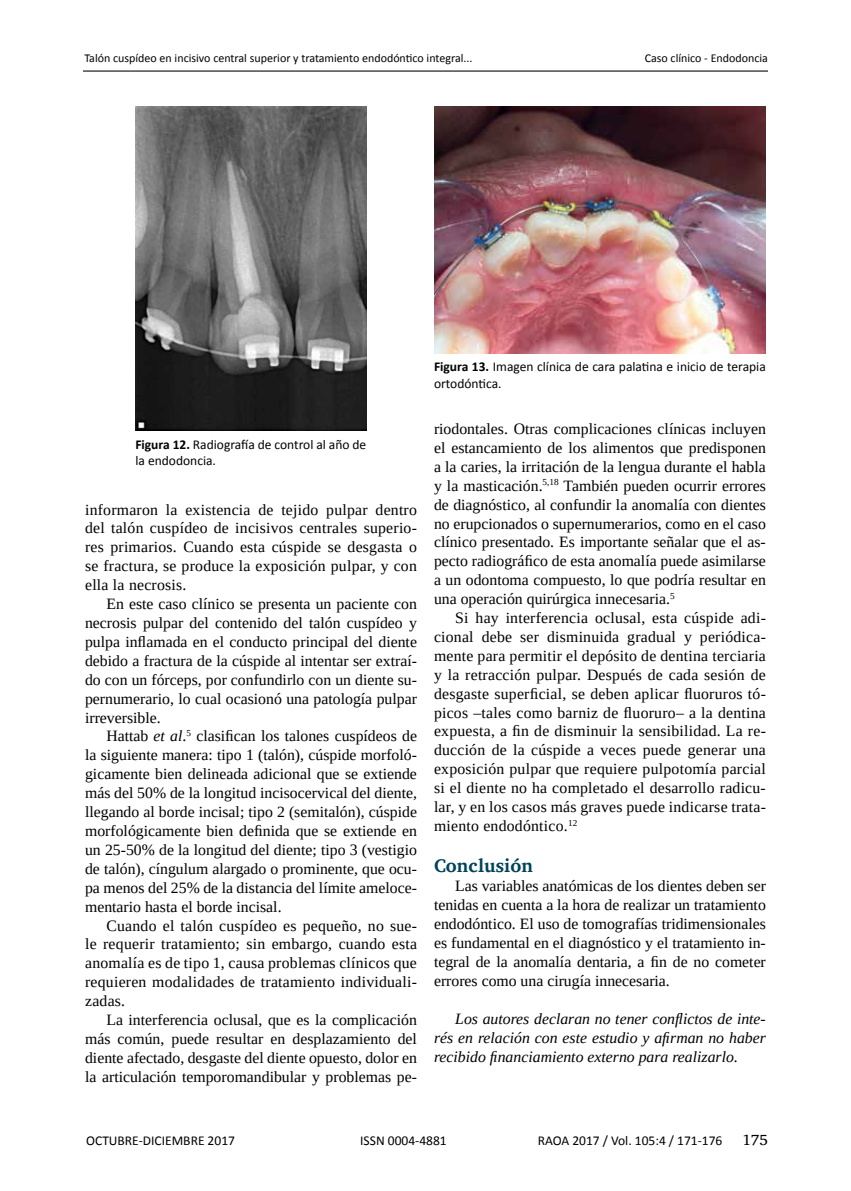
<style>
.page{position:relative;width:851px;height:1191px;background:#fff}
.page>*{position:absolute;margin:0;border:0;box-sizing:border-box;transform-origin:0 0}
.t1{font:700 18.75px "Charis SIL";color:#00435a}
.t2{font:15.75px/18.9px "Liberation Serif";color:#000;text-align:justify}
.t3{font:italic 15.75px/18.9px "Liberation Serif";color:#000;text-align:justify}
.t4{font:15px "Charis SIL";color:#000}
.t5{font:13.5px/16.2px "Calibri";color:#000}
.t6{font:12px "Calibri";color:#000}
.s1{font-weight:700}
.s2{font-style:italic}
</style>
<div class="page">
<hr style="left:83px;top:71px;width:684px;height:1px;background:#000">
<img style="left:135px;top:106px;width:231px;height:324px">
<img style="left:434px;top:106px;width:331px;height:248px">
<p class="t6" style="left:84px;top:50px;width:389px">Talón cuspídeo en incisivo central superior y tratamiento endodóntico integral...</p>
<p class="t6" style="left:644px;top:50px;width:125px">Caso clínico - Endodoncia</p>
<p class="t5" style="left:135px;top:436px;width:232px"><span class="s1">Figura 12.</span> Radiografía de control al año de la endodoncia.</p>
<p class="t2" style="left:85px;top:500px;width:333px">informaron la existencia de tejido pulpar dentro del talón cuspídeo de incisivos centrales superio&shy;res primarios. Cuando esta cúspide se desgasta o se fractura, se produce la exposición pulpar, y con ella la necrosis.</p>
<p class="t2" style="left:85px;top:594px;width:333px;text-indent:21px">En este caso clínico se presenta un paciente con necrosis pulpar del contenido del talón cuspídeo y pulpa inflamada en el conducto principal del diente debido a fractura de la cúspide al intentar ser extraí&shy;do con un fórceps, por confundirlo con un diente su&shy;pernumerario, lo cual ocasionó una patología pulpar irreversible.</p>
<p class="t2" style="left:85px;top:726px;width:333px;text-indent:21px">Hattab <span class="s2">et al</span>.<sup>5</sup> clasifican los talones cuspídeos de la siguiente manera: tipo 1 (talón), cúspide morfoló&shy;gicamente bien delineada adicional que se extiende más del 50% de la longitud incisocervical del diente, llegando al borde incisal; tipo 2 (semitalón), cúspide morfológicamente bien definida que se extiende en un 25-50% de la longitud del diente; tipo 3 (vestigio de talón), cíngulum alargado o prominente, que ocu&shy;pa menos del 25% de la distancia del límite ameloce&shy;mentario hasta el borde incisal.</p>
<p class="t2" style="left:85px;top:915px;width:333px;text-indent:21px">Cuando el talón cuspídeo es pequeño, no sue&shy;le requerir tratamiento; sin embargo, cuando esta anomalía es de tipo 1, causa problemas clínicos que requieren modalidades de tratamiento individuali&shy;zadas.</p>
<p class="t2" style="left:85px;top:1010px;width:333px;text-indent:21px">La interferencia oclusal, que es la complicación más común, puede resultar en desplazamiento del diente afectado, desgaste del diente opuesto, dolor en la articulación temporomandibular y problemas pe-</p>
<p class="t5" style="left:434px;top:359px;width:333px"><span class="s1">Figura 13.</span> Imagen clínica de cara palatina e inicio de terapia ortodóntica.</p>
<p class="t2" style="left:434px;top:419px;width:333px">riodontales. Otras complicaciones clínicas incluyen el estancamiento de los alimentos que predisponen a la caries, la irritación de la lengua durante el habla y la masticación.<sup>5,18</sup> También pueden ocurrir errores de diagnóstico, al confundir la anomalía con dientes no erupcionados o supernumerarios, como en el caso clínico presentado. Es importante señalar que el as&shy;pecto radiográfico de esta anomalía puede asimilarse a un odontoma compuesto, lo que podría resultar en una operación quirúrgica innecesaria.<sup>5</sup></p>
<p class="t2" style="left:434px;top:608px;width:333px;text-indent:21px">Si hay interferencia oclusal, esta cúspide adi&shy;cional debe ser disminuida gradual y periódica&shy;mente para permitir el depósito de dentina terciaria y la retracción pulpar. Después de cada sesión de desgaste superficial, se deben aplicar fluoruros tó&shy;picos –tales como barniz de fluoruro– a la dentina expuesta, a fin de disminuir la sensibilidad. La re&shy;ducción de la cúspide a veces puede generar una exposición pulpar que requiere pulpotomía parcial si el diente no ha completado el desarrollo radicu&shy;lar, y en los casos más graves puede indicarse trata&shy;miento endodóntico.<sup>12</sup></p>
<p class="t1" style="left:434px;top:855px;width:101px">Conclusión</p>
<p class="t2" style="left:434px;top:876px;width:333px;text-indent:21px">Las variables anatómicas de los dientes deben ser tenidas en cuenta a la hora de realizar un tratamiento endodóntico. El uso de tomografías tridimensionales es fundamental en el diagnóstico y el tratamiento in&shy;tegral de la anomalía dentaria, a fin de no cometer errores como una cirugía innecesaria.</p>
<p class="t3" style="left:434px;top:1009px;width:333px;text-indent:21px">Los autores declaran no tener conflictos de inte&shy;rés en relación con este estudio y afirman no haber recibido financiamiento externo para realizarlo.</p>
<p class="t5" style="left:86px;top:1132px;width:150px">OCTUBRE-DICIEMBRE 2017</p>
<p class="t5" style="left:360px;top:1132px;width:88px">ISSN 0004-4881</p>
<p class="t5" style="left:537px;top:1132px;width:186px">RAOA 2017 / Vol. 105:4 / 171-176</p>
<p class="t4" style="left:742px;top:1131px;width:27px">175</p>
</div>
